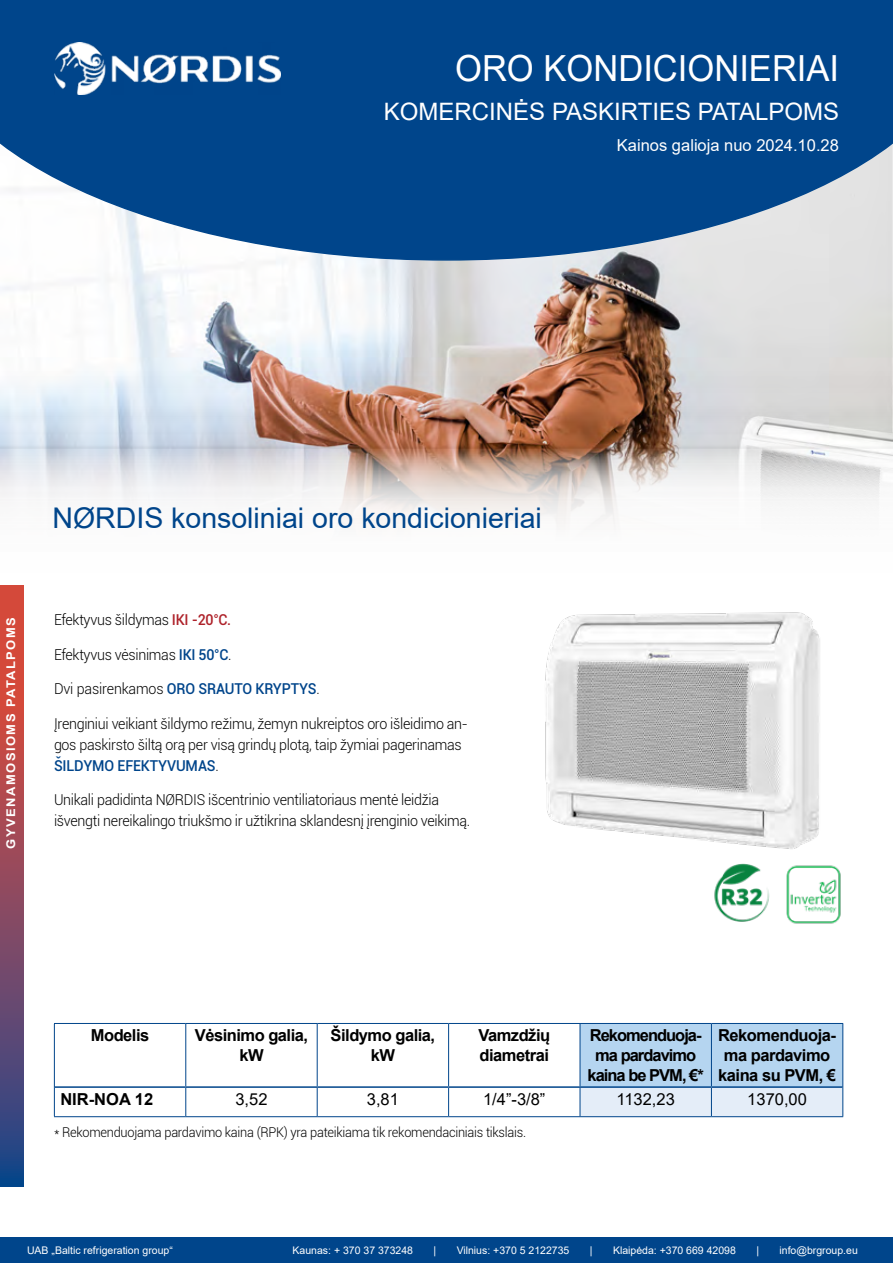
<style>
.page{position:relative;width:893px;height:1263px;background:#fff}
.page>*{position:absolute;margin:0;border:0;box-sizing:border-box;transform-origin:0 0}
.t1{font:36px "Arial";color:#fff;scale:.96 1}
.t2{font:28.5px "Arial";color:#00458b}
.t3{font:24px "Arial";color:#fff}
.t4{font:700 16.5px/19.8px "Arial";letter-spacing:-.03em;color:#000;text-align:center}
.t5{font:700 16.5px/19.8px "Arial";letter-spacing:-.06em;color:#000;text-align:center}
.t6{font:16.5px "Arial";color:#000}
.t7{font:16.5px "Arial";color:#fff}
.t8{font:300 15px/21px "Roboto";letter-spacing:-.02em;color:#000;scale:.95 1}
.t9{font:300 13.5px "Roboto";letter-spacing:-.02em;color:#000;scale:.95 1}
.t10{font:700 12px "Arial";letter-spacing:.115em;color:#fff;scale:1.08 1}
.t11{font:10.5px "Arial";color:#fff}
.s1{font-weight:500;color:#ae222a}
.s2{font-weight:500;color:#00458b}
</style>
<div class="page">
<img style="left:2px;top:261px;width:891px;height:86px">
<img style="left:0;top:347px;width:893px;height:177px">
<svg style="left:0;top:0;width:893px;height:261px;background:#215c98"></svg>
<div style="left:0;top:1237px;width:893px;height:26px;background:#00458b"></div>
<img style="left:54px;top:43px;width:226px;height:51px">
<img style="left:545px;top:612px;width:275px;height:252px">
<img style="left:784px;top:860px;width:57px;height:64px">
<img style="left:714px;top:864px;width:56px;height:58px">
<hr style="left:185px;top:1024px;width:1px;height:62px;background:#00458b">
<hr style="left:317px;top:1024px;width:1px;height:62px;background:#00458b">
<hr style="left:448px;top:1024px;width:1px;height:62px;background:#00458b">
<svg style="left:54px;top:1087px;width:1px;height:29px"></svg>
<svg style="left:185px;top:1088px;width:1px;height:28px"></svg>
<svg style="left:317px;top:1088px;width:1px;height:28px"></svg>
<svg style="left:448px;top:1088px;width:1px;height:28px"></svg>
<svg style="left:580px;top:1024px;width:263px;height:92px;background:#c2dbf1"></svg>
<hr style="left:54px;top:1116px;width:132px;height:1px;background:#00458b">
<hr style="left:186px;top:1116px;width:131px;height:1px;background:#00458b">
<hr style="left:317px;top:1116px;width:132px;height:1px;background:#00458b">
<hr style="left:449px;top:1116px;width:131px;height:1px;background:#00458b">
<hr style="left:580px;top:1116px;width:131px;height:1px;background:#00458b">
<hr style="left:711px;top:1116px;width:132px;height:1px;background:#00458b">
<hr style="left:54px;top:1023px;width:132px;height:1px;background:#00458b">
<hr style="left:54px;top:1024px;width:1px;height:63px;background:#00458b">
<hr style="left:186px;top:1023px;width:131px;height:1px;background:#00458b">
<hr style="left:317px;top:1023px;width:132px;height:1px;background:#00458b">
<hr style="left:449px;top:1023px;width:131px;height:1px;background:#00458b">
<hr style="left:580px;top:1023px;width:131px;height:1px;background:#00458b">
<hr style="left:711px;top:1023px;width:132px;height:1px;background:#00458b">
<hr style="left:842px;top:1024px;width:1px;height:63px;background:#00458b">
<hr style="left:55px;top:1086px;width:131px;height:2px;background:#00458b">
<hr style="left:186px;top:1086px;width:131px;height:2px;background:#00458b">
<hr style="left:317px;top:1086px;width:132px;height:2px;background:#00458b">
<hr style="left:449px;top:1086px;width:131px;height:2px;background:#00458b">
<hr style="left:580px;top:1086px;width:131px;height:2px;background:#00458b">
<hr style="left:711px;top:1086px;width:131px;height:2px;background:#00458b">
<svg style="left:0;top:585px;width:23px;height:602px;background:#8b485d"></svg>
<h1 class="t1" style="left:455px;top:44px;width:402px">ORO KONDICIONIERIAI</h1>
<h3 class="t3" style="left:384px;top:96px;width:457px">KOMERCINĖS PASKIRTIES PATALPOMS</h3>
<p class="t7" style="left:617px;top:134px;width:223px">Kainos galioja nuo 2024.10.28</p>
<p class="t10" style="left:2px;top:849px;width:216px;rotate:-90deg">GYVENAMOSIOMS PATALPOMS</p>
<p class="t10" style="left:2px;top:911px;width:175px;rotate:-90deg">KOMERCINĖS P SKIRTIE</p>
<h2 class="t2" style="left:52px;top:498px;width:491px">NØRDIS konsoliniai oro kondicionieriai</h2>
<p class="t8" style="left:54px;top:609px;width:188px">Efektyvus šildymas <span class="s1">IKI -20°C.</span></p>
<p class="t8" style="left:54px;top:643px;width:188px">Efektyvus vėsinimas <span class="s2">IKI 50°C</span>.</p>
<p class="t8" style="left:54px;top:678px;width:281px">Dvi pasirenkamos <span class="s2">ORO SRAUTO KRYPTYS</span>.</p>
<p class="t8" style="left:54px;top:712px;width:437px">Įrenginiui veikiant šildymo režimu, žemyn nukreiptos oro išleidimo an&shy;gos paskirsto šiltą orą per visą grindų plotą, taip žymiai pagerinamas<br><span class="s2">ŠILDYMO EFEKTYVUMAS</span>.</p>
<p class="t8" style="left:54px;top:789px;width:440px">Unikali padidinta NØRDIS išcentrinio ventiliatoriaus mentė leidžia išvengti nereikalingo triukšmo ir užtikrina sklandesnį įrenginio veikimą.</p>
<p class="t4" style="left:91px;top:1026px;width:60px">Modelis</p>
<p class="t4" style="left:195px;top:1026px;width:115px">Vėsinimo galia, kW</p>
<p class="t4" style="left:331px;top:1026px;width:106px">Šildymo galia, kW</p>
<p class="t4" style="left:478px;top:1026px;width:73px;text-align:left">Vamzdžių diametrai</p>
<p class="t5" style="left:588px;top:1026px;width:118px">Rekomenduoja&shy;ma pardavimo kaina be PVM, €*</p>
<p class="t4" style="left:718px;top:1026px;width:119px">Rekomenduoja&shy;ma pardavimo kaina su PVM, €</p>
<p class="t4" style="left:60px;top:1089px;width:94px">NIR-NOA 12</p>
<p class="t6" style="left:235px;top:1088px;width:34px">3,52</p>
<p class="t6" style="left:367px;top:1088px;width:34px">3,81</p>
<p class="t6" style="left:483px;top:1088px;width:64px">1/4”-3/8”</p>
<p class="t6" style="left:616px;top:1088px;width:60px">1132,23</p>
<p class="t6" style="left:747px;top:1088px;width:61px">1370,00</p>
<p class="t9" style="left:54px;top:1123px;width:499px">* Rekomenduojama pardavimo kaina (RPK) yra pateikiama tik rekomendaciniais tikslais.</p>
<p class="t11" style="left:27px;top:1243px;width:147px">UAB „Baltic refrigeration group“</p>
<p class="t11" style="left:293px;top:1243px;width:122px">Kaunas: + 370 37 373248</p>
<p class="t11" style="left:434px;top:1243px;width:4px">|</p>
<p class="t11" style="left:457px;top:1243px;width:114px">Vilnius: +370 5 2122735</p>
<p class="t11" style="left:590px;top:1243px;width:4px">|</p>
<p class="t11" style="left:613px;top:1243px;width:124px">Klaipėda: +370 669 42098</p>
<p class="t11" style="left:756px;top:1243px;width:4px">|</p>
<p class="t11" style="left:779px;top:1243px;width:80px">info@brgroup.eu</p>
</div>
